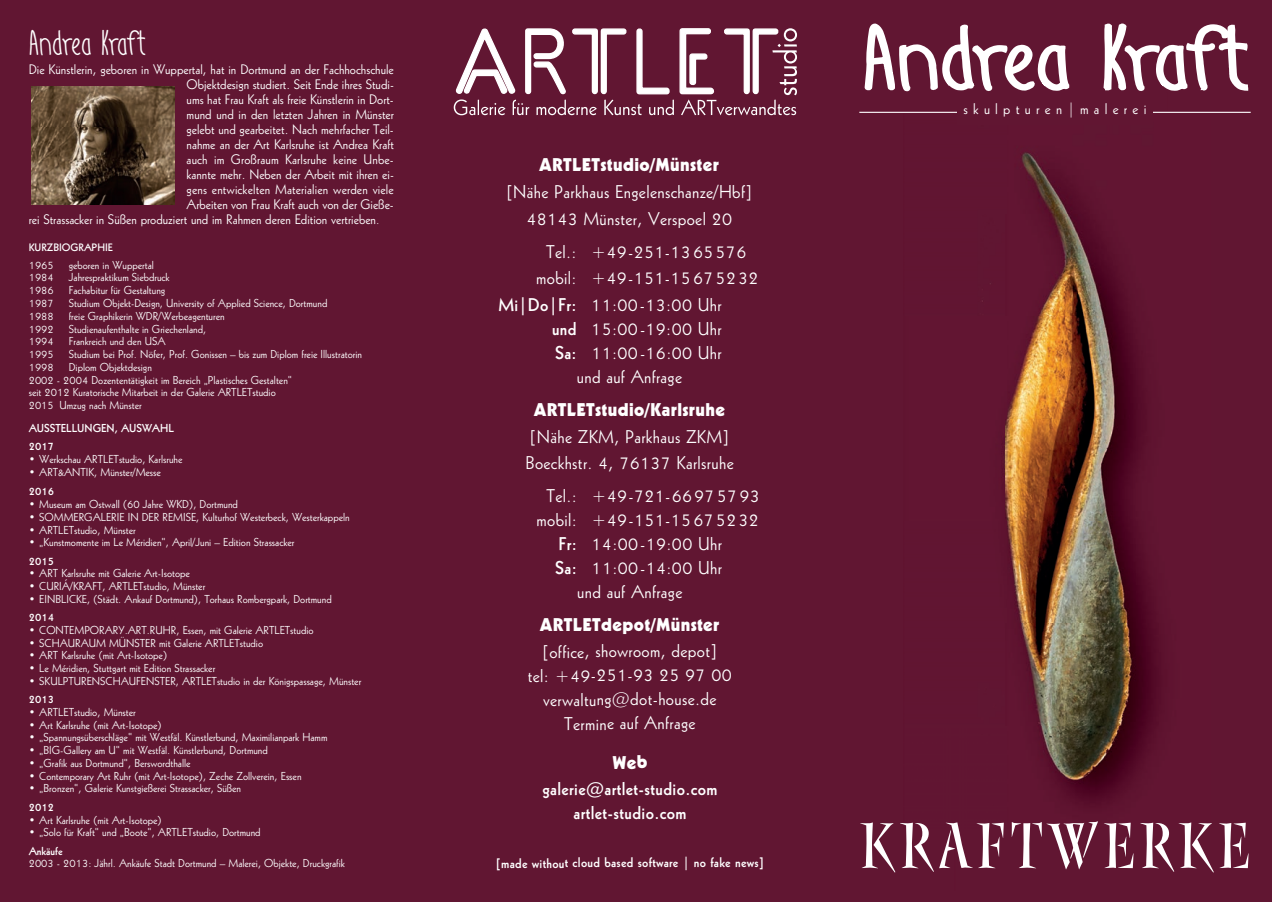
<style>
.page{position:relative;width:1272px;height:902px;background:#fff}
.page>*{position:absolute;margin:0;border:0;box-sizing:border-box;transform-origin:0 0}
.t1{font:700 expanded 91.5px "Sweet Apples";color:#fff}
.t2{font:63px "Nyx";letter-spacing:.09em;color:#fff}
.t3{font:700 36px "Sweet Apples";color:#fff}
.t4{font:18px/24px "Geometric 231 BT Roman C";letter-spacing:.02em;color:#fff;text-align:center}
.t5{font:18px "Geometric 231 BT Heavy C";letter-spacing:.02em;color:#fff}
.t6{font:18px/24px "Geometric 231 BT Bold C";letter-spacing:.02em;color:#fff;text-align:center}
.t7{font:15px "Geometric 231 BT Roman C";letter-spacing:.35em;color:#fff}
.t8{font:13.5px "Geometric 231 BT Roman C";color:#fff}
.t9{font:13.5px "Geometric 231 BT Bold C";letter-spacing:.02em;color:#fff}
.t10{font:11.25px/12.8px "Geometric 231 BT Roman C";color:#fff}
.t11{font:11.25px/18.3px "Geometric 231 BT Bold C";color:#fff}
.t12{font:10.5px "Geometric 231 BT Bold C";color:#fff}
.s1{font-size:12px}
.s2{font-family:"Geometric 231 BT Bold C"}
</style>
<div class="page">
<div style="left:0;top:0;width:1271px;height:901px;background:#611632"></div>
<svg style="left:453px;top:28px;width:344px;height:87px"></svg>
<img style="left:982px;top:152px;width:177px;height:651px">
<svg style="left:863px;top:23px;width:207px;height:89px"></svg>
<svg style="left:1103px;top:23px;width:146px;height:68px"></svg>
<img style="left:32px;top:87px;width:143px;height:118px">
<hr style="left:859px;top:112px;width:391px;height:1px;background:#fff">
<div style="left:957px;top:99px;width:195px;height:25px;background:#611632"></div>
<h3 class="t3" style="left:29px;top:30px;width:119px">Andrea Kraft</h3>
<p class="t8" style="left:29px;top:61px;width:366px">Die Künstlerin, geboren in Wuppertal, hat in Dortmund an der Fachhochschule</p>
<p class="t8" style="left:187px;top:76px;width:209px">Objektdesign studiert. Seit Ende ihres Studi-</p>
<p class="t8" style="left:187px;top:91px;width:209px">ums hat Frau Kraft als freie Künstlerin in Dort-</p>
<p class="t8" style="left:187px;top:106px;width:209px">mund und in den letzten Jahren in Münster</p>
<p class="t8" style="left:187px;top:121px;width:209px">gelebt und gearbeitet. Nach mehrfacher Teil-</p>
<p class="t8" style="left:187px;top:136px;width:209px">nahme an der Art Karlsruhe ist Andrea Kraft</p>
<p class="t8" style="left:187px;top:151px;width:209px">auch im Großraum Karlsruhe keine Unbe-</p>
<p class="t8" style="left:187px;top:166px;width:209px">kannte mehr. Neben der Arbeit mit ihren ei-</p>
<p class="t8" style="left:187px;top:181px;width:209px">gens entwickelten Materialien werden viele</p>
<p class="t8" style="left:187px;top:196px;width:209px">Arbeiten von Frau Kraft auch von der Gieße-</p>
<p class="t8" style="left:29px;top:211px;width:352px">rei Strassacker in Süßen produziert und im Rahmen deren Edition vertrieben<span class="s1">.</span></p>
<p class="t12" style="left:29px;top:241px;width:86px">KURZBIOGRAPHIE</p>
<p class="t10" style="left:29px;top:258px;width:27px">1965</p>
<p class="t10" style="left:69px;top:258px;width:87px">geboren in Wuppertal</p>
<p class="t10" style="left:29px;top:271px;width:27px">1984</p>
<p class="t10" style="left:69px;top:271px;width:102px">Jahrespraktikum Siebdruck</p>
<p class="t10" style="left:29px;top:284px;width:27px">1986</p>
<p class="t10" style="left:69px;top:284px;width:98px">Fachabitur für Gestaltung</p>
<p class="t10" style="left:29px;top:297px;width:27px">1987</p>
<p class="t10" style="left:69px;top:297px;width:260px">Studium Objekt-Design, University of Applied Science, Dortmund</p>
<p class="t10" style="left:29px;top:309px;width:27px">1988</p>
<p class="t10" style="left:69px;top:309px;width:157px">freie Graphikerin WDR/Werbeagenturen</p>
<p class="t10" style="left:29px;top:322px;width:27px">1992</p>
<p class="t10" style="left:69px;top:322px;width:139px">Studienaufenthalte in Griechenland,</p>
<p class="t10" style="left:29px;top:335px;width:27px">1994</p>
<p class="t10" style="left:69px;top:335px;width:98px">Frankreich und den USA</p>
<p class="t10" style="left:29px;top:348px;width:27px">1995</p>
<p class="t10" style="left:69px;top:348px;width:295px">Studium bei Prof. Nöfer, Prof. Gonissen – bis zum Diplom freie Illustratorin</p>
<p class="t10" style="left:29px;top:360px;width:27px">1998</p>
<p class="t10" style="left:29px;top:360px;width:265px;text-indent:40px">Diplom Objektdesign<br>2002 - 2004 Dozententätigkeit im Bereich „Plastisches Gestalten“ seit 2012 Kuratorische Mitarbeit in der Galerie ARTLETstudio 2015 Umzug nach Münster</p>
<p class="t11" style="left:29px;top:418px;width:147px">AUSSTELLUNGEN, AUSWAHL<br>2017</p>
<p class="t10" style="left:29px;top:452px;width:155px">• Werkschau ARTLETstudio, Karlsruhe</p>
<p class="t10" style="left:29px;top:465px;width:134px">• ART&amp;ANTIK, Münster/Messe</p>
<p class="t11" style="left:29px;top:482px;width:27px">2016</p>
<p class="t10" style="left:29px;top:498px;width:211px">• Museum am Ostwall (60 Jahre WKD), Dortmund</p>
<p class="t10" style="left:29px;top:510px;width:322px">• SOMMERGALERIE IN DER REMISE, Kulturhof Westerbeck, Westerkappeln</p>
<p class="t10" style="left:29px;top:523px;width:108px">• ARTLETstudio, Münster</p>
<p class="t10" style="left:29px;top:536px;width:267px">• „Kunstmomente im Le Méridien“, April/Juni – Edition Strassacker</p>
<p class="t11" style="left:29px;top:551px;width:27px">2015</p>
<p class="t10" style="left:29px;top:567px;width:163px">• ART Karlsruhe mit Galerie Art-Isotope</p>
<p class="t10" style="left:29px;top:580px;width:178px">• CURIÁ/KRAFT, ARTLETstudio, Münster</p>
<p class="t10" style="left:29px;top:592px;width:304px">• EINBLICKE, (Städt. Ankauf Dortmund), Torhaus Rombergpark, Dortmund</p>
<p class="t11" style="left:29px;top:608px;width:27px">2014</p>
<p class="t10" style="left:29px;top:623px;width:286px">• CONTEMPORARY.ART.RUHR, Essen, mit Galerie ARTLETstudio</p>
<p class="t10" style="left:29px;top:636px;width:236px">• SCHAURAUM MÜNSTER mit Galerie ARTLETstudio</p>
<p class="t10" style="left:29px;top:649px;width:140px">• ART Karlsruhe (mit Art-Isotope)</p>
<p class="t10" style="left:29px;top:661px;width:188px">• Le Méridien, Stuttgart mit Edition Strassacker</p>
<p class="t10" style="left:29px;top:674px;width:334px">• SKULPTURENSCHAUFENSTER, ARTLETstudio in der Königspassage, Münster</p>
<p class="t11" style="left:29px;top:690px;width:27px">2013</p>
<p class="t10" style="left:29px;top:705px;width:108px">• ARTLETstudio, Münster</p>
<p class="t10" style="left:29px;top:718px;width:135px">• Art Karlsruhe (mit Art-Isotope)</p>
<p class="t10" style="left:29px;top:731px;width:300px">• „Spannungsüberschläge“ mit Westfäl. Künstlerbund, Maximilianpark Hamm</p>
<p class="t10" style="left:29px;top:743px;width:241px">• „BIG-Gallery am U“ mit Westfäl. Künstlerbund, Dortmund</p>
<p class="t10" style="left:29px;top:756px;width:163px">• „Grafik aus Dortmund“, Berswordthalle</p>
<p class="t10" style="left:29px;top:769px;width:274px">• Contemporary Art Ruhr (mit Art-Isotope), Zeche Zollverein, Essen</p>
<p class="t10" style="left:29px;top:782px;width:214px">• „Bronzen“, Galerie Kunstgießerei Strassacker, Süßen</p>
<p class="t11" style="left:29px;top:797px;width:27px">2012</p>
<p class="t10" style="left:29px;top:813px;width:135px">• Art Karlsruhe (mit Art-Isotope)</p>
<p class="t10" style="left:29px;top:825px;width:233px">• „Solo für Kraft“ und „Boote“, ARTLETstudio, Dortmund</p>
<p class="t11" style="left:29px;top:841px;width:35px">Ankäufe</p>
<p class="t10" style="left:29px;top:856px;width:317px">2003 - 2013: Jährl. Ankäufe Stadt Dortmund – Malerei, Objekte, Druckgrafik</p>
<h3 class="t5" style="left:539px;top:154px;width:181px">ARTLETstudio/Münster</h3>
<h3 class="t4" style="left:506px;top:178px;width:248px;line-height:26.7px">[Nähe Parkhaus Engelenschanze/Hbf]<br>48143 Münster, Verspoel 20</h3>
<h3 class="t4" style="left:546px;top:239px;width:202px">Tel.: +49-251-1365576</h3>
<h3 class="t4" style="left:536px;top:266px;width:224px">mobil: +49-151-15675232</h3>
<h3 class="t4" style="left:498px;top:293px;width:225px"><span class="s2">Mi|Do|Fr:</span> 11:00-13:00 Uhr</h3>
<h3 class="t4" style="left:552px;top:317px;width:171px"><span class="s2">und</span> 15:00-19:00 Uhr</h3>
<h3 class="t4" style="left:555px;top:341px;width:168px"><span class="s2">Sa:</span> 11:00-16:00 Uhr</h3>
<h3 class="t4" style="left:577px;top:365px;width:107px">und auf Anfrage</h3>
<h3 class="t5" style="left:534px;top:399px;width:193px">ARTLETstudio/Karlsruhe</h3>
<h3 class="t4" style="left:525px;top:423px;width:210px;line-height:26.7px;text-align:left">[Nähe ZKM, Parkhaus ZKM]<br>Boeckhstr. 4, 76137 Karlsruhe</h3>
<h3 class="t4" style="left:546px;top:484px;width:215px">Tel.: +49-721-66975793</h3>
<h3 class="t4" style="left:536px;top:508px;width:224px">mobil: +49-151-15675232</h3>
<h3 class="t4" style="left:558px;top:531px;width:165px"><span class="s2">Fr:</span> 14:00-19:00 Uhr</h3>
<h3 class="t4" style="left:555px;top:555px;width:168px"><span class="s2">Sa:</span> 11:00-14:00 Uhr</h3>
<h3 class="t4" style="left:577px;top:579px;width:107px">und auf Anfrage</h3>
<h3 class="t5" style="left:540px;top:614px;width:181px">ARTLETdepot/Münster</h3>
<h3 class="t4" style="left:528px;top:639px;width:205px">[office, showroom, depot]<br>tel: +49-251-93 25 97 00 verwaltung@dot-house.de<br>Termine auf Anfrage</h3>
<h3 class="t5" style="left:612px;top:751px;width:36px">Web</h3>
<h3 class="t6" style="left:542px;top:777px;width:177px">galerie@artlet-studio.com artlet-studio.com</h3>
<p class="t9" style="left:496px;top:854px;width:270px">[made without cloud based software | no fake news]</p>
<h1 class="t1" style="left:862px;top:25px;width:389px">Andrea Kraft</h1>
<h3 class="t7" style="left:963px;top:100px;width:184px">skulpturen|malerei</h3>
<h2 class="t2" style="left:860px;top:809px;width:391px">KRAFTWERKE</h2>
</div>
